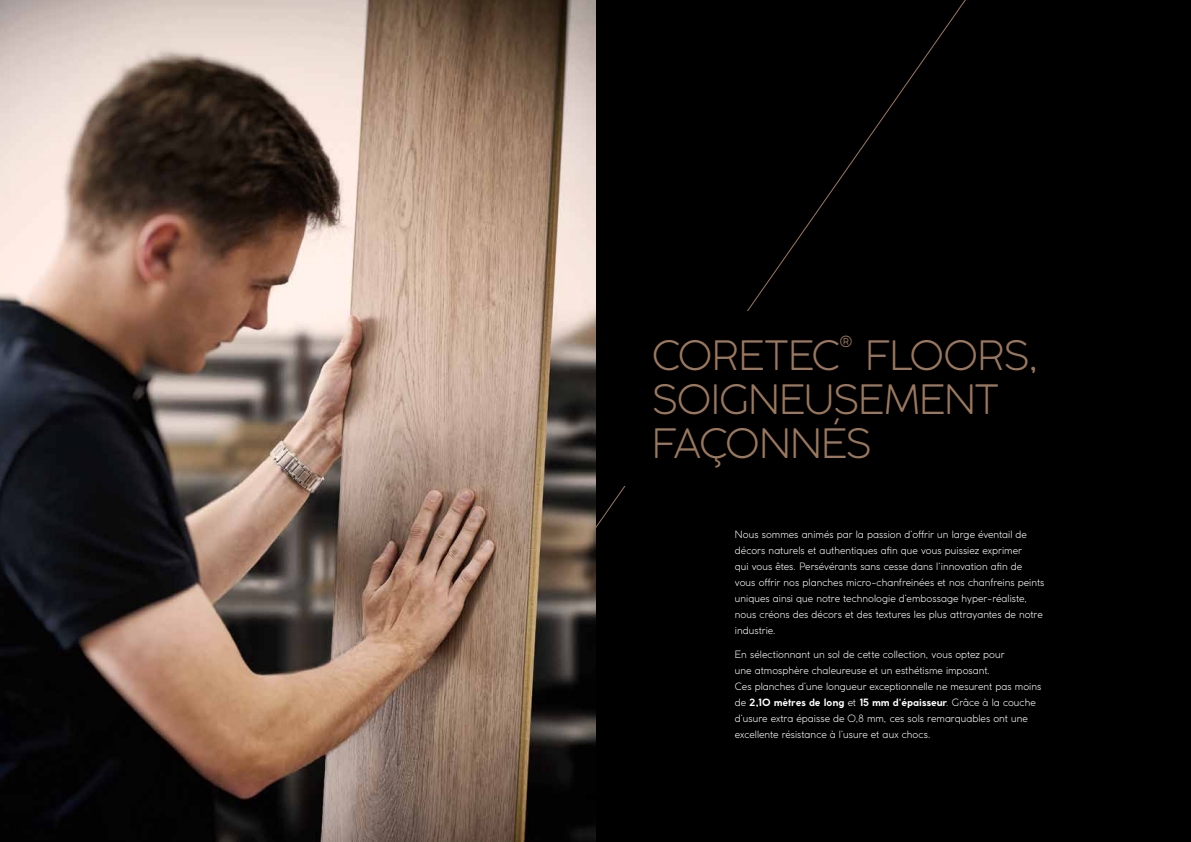
<style>
.page{position:relative;width:1191px;height:842px;background:#fff}
.page>*{position:absolute;margin:0;border:0;box-sizing:border-box;transform-origin:0 0}
.t1{font:300 40px/44px "Coco Gothic";letter-spacing:-.01em;color:#9b785d}
.t2{font:300 15.2px "Coco Gothic";color:#9b785d}
.t3{font:300 10px/16px "Coco Gothic";color:#fff}
.s1{font-weight:700}
</style>
<div class="page">
<div style="left:595px;top:0;width:596px;height:842px;background:#000"></div>
<svg style="left:595px;top:0;width:371px;height:580px"></svg>
<img style="left:0;top:0;width:595px;height:842px">
<div style="left:624px;top:312px;width:494px;height:174px;background:#000"></div>
<h1 class="t1" style="left:652px;top:332px;width:189px">CORETEC</h1>
<h2 class="t2" style="left:839px;top:330px;width:15px">®</h2>
<h1 class="t1" style="left:652px;top:332px;width:389px;text-indent:213px">FLOORS,<br>SOIGNEUSEMENT<br>FAÇONNÉS</h1>
<p class="t3" style="left:735px;top:526px;width:311px">Nous sommes animés par la passion d‘offrir un large éventail de décors naturels et authentiques afin que vous puissiez exprimer<br>qui vous êtes. Persévérants sans cesse dans l‘innovation afin de vous offrir nos planches micro-chanfreinées et nos chanfreins peints uniques ainsi que notre technologie d‘embossage hyper-réaliste, nous créons des décors et des textures les plus attrayantes de notre industrie.</p>
<p class="t3" style="left:735px;top:646px;width:308px">En sélectionnant un sol de cette collection, vous optez pour<br>une atmosphère chaleureuse et un esthétisme imposant.<br>Ces planches d‘une longueur exceptionnelle ne mesurent pas moins de <span class="s1">2,10 mètres de long</span> et <span class="s1">15 mm d‘épaisseur</span>. Grâce à la couche d‘usure extra épaisse de 0,8 mm, ces sols remarquables ont une excellente résistance à l‘usure et aux chocs.</p>
</div>
